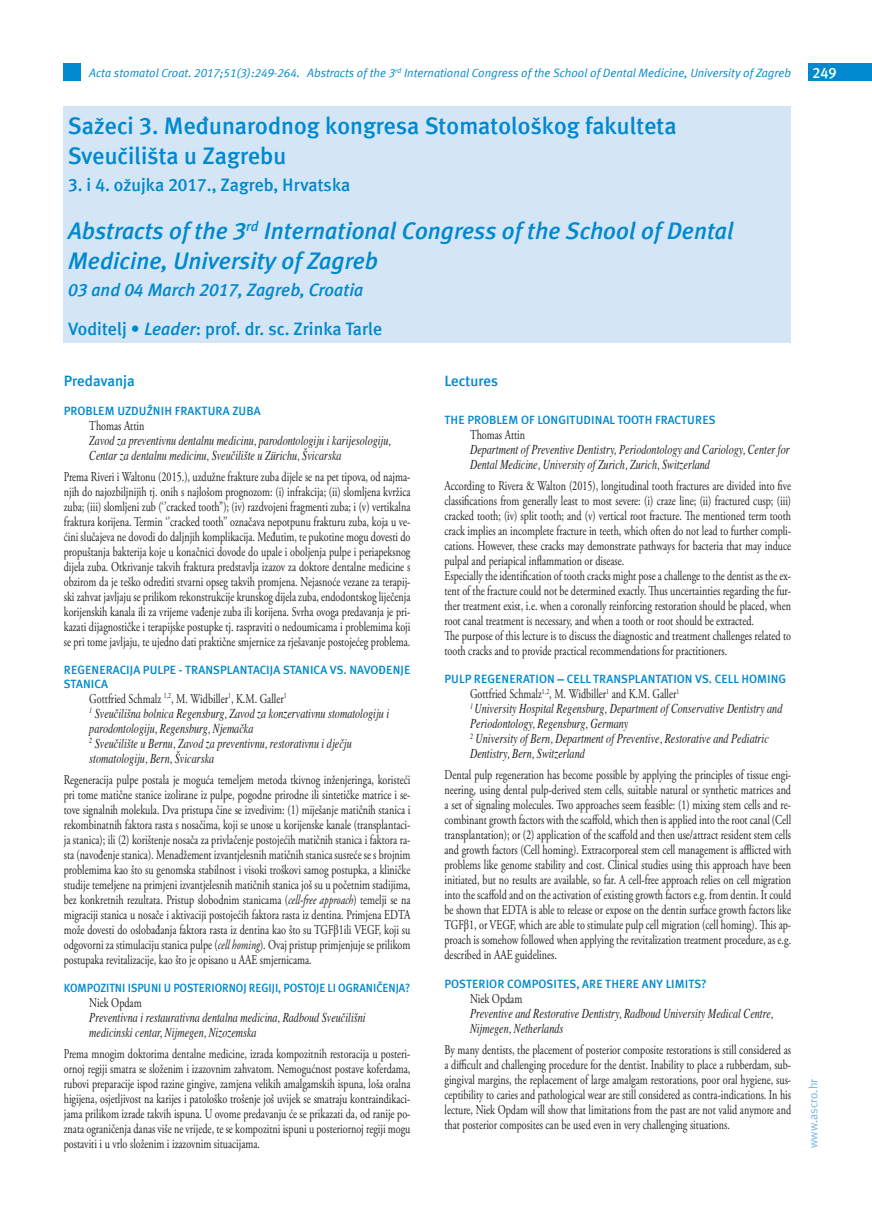
<style>
.page{position:relative;width:872px;height:1212px;background:#fff}
.page>*{position:absolute;margin:0;border:0;box-sizing:border-box;transform-origin:0 0}
.t1{font:italic 700 24px/30px "Meta ASC";color:#0089cf}
.t2{font:700 24px/30px "Meta ASC";color:#0089cf}
.t3{font:italic 700 18px/39px "Meta ASC";color:#0089cf}
.t4{font:700 18px "Meta ASC";color:#0089cf}
.t5{font:700 15px "Meta ASC";color:#0089cf}
.t6{font:700 15px "Meta ASC";color:#fff}
.t7{font:13.5px/15px "Adobe Garamond Pro";color:#231f20;text-align:justify;scale:.75 1}
.t8{font:italic 13.5px/15px "Times";color:#231f20;scale:.75 1}
.t9{font:700 12px/13.5px "Meta ASC";color:#0089cf}
.t10{font:italic 12px "Meta ASC";color:#0089cf}
.t11{font:700 12px "Meta ASC";color:#0089cf;scale:.94 1}
.t12{font:12px "Meta ASC";color:#77b6e4}
.s1{font-style:normal}
.s2{font-style:italic}
.s3{font-family:"Times New Roman"}
</style>
<div class="page">
<div style="left:64px;top:64px;width:17px;height:17px;background:#0089cf"></div>
<div style="left:808px;top:64px;width:64px;height:17px;background:#0089cf"></div>
<div style="left:64px;top:106px;width:727px;height:237px;background:#d4e6f6"></div>
<p class="t10" style="left:89px;top:66px;width:212px">Acta stomatol Croat. 2017;51(3):249-264.</p>
<p class="t6" style="left:812px;top:64px;width:26px">249</p>
<p class="t10" style="left:307px;top:66px;width:485px">Abstracts of the 3<sup>rd</sup> International Congress of the School of Dental Medicine, University of Zagreb</p>
<h1 class="t2" style="left:68px;top:110px;width:610px">Sažeci 3. Međunarodnog kongresa Stomatološkog fakulteta<br>Sveučilišta u Zagrebu</h1>
<h2 class="t4" style="left:68px;top:174px;width:284px">3. i 4. ožujka 2017., Zagreb, Hrvatska</h2>
<h1 class="t1" style="left:68px;top:215px;width:667px">Abstracts of the 3<sup>rd</sup> International Congress of the School of Dental<br>Medicine, University of Zagreb</h1>
<h2 class="t3" style="left:68px;top:270px;width:316px">03 and 04 March 2017, Zagreb, Croatia<br><span class="s1">Voditelj •</span> Leader<span class="s1">: prof. dr. sc. Zrinka Tarle</span></h2>
<p class="t5" style="left:64px;top:372px;width:73px">Predavanja</p>
<p class="t9" style="left:64px;top:404px;width:198px">PROBLEM UZDUŽNIH FRAKTURA ZUBA</p>
<p class="t7" style="left:89px;top:418px;width:75px">Thomas Attin</p>
<p class="t8" style="left:89px;top:432px;width:404px">Zavod za preventivnu dentalnu medicinu, parodontologiju i karijesologiju,<br>Centar za dentalnu medicinu, Sveučilište u Zürichu, Švicarska</p>
<p class="t7" style="left:64px;top:469px;width:464px">Prema Riveri i Waltonu (2015.), uzdužne frakture zuba dijele se na pet tipova, od najma&shy;njih do najozbiljnijih tj. onih s najlošom prognozom: (i) infrakcija; (ii) slomljena kvržica zuba; (iii) slomljeni zub (‘’cracked tooth’’); (iv) razdvojeni fragmenti zuba; i (v) vertikalna fraktura korijena. Termin ‘’cracked tooth’’ označava nepotpunu frakturu zuba, koja u ve&shy;ćini slučajeva ne dovodi do daljnjih komplikacija. Međutim, te pukotine mogu dovesti do propuštanja bakterija koje u konačnici dovode do upale i oboljenja pulpe i periapeksnog dijela zuba. Otkrivanje takvih fraktura predstavlja izazov za doktore dentalne medicine s obzirom da je teško odrediti stvarni opseg takvih promjena. Nejasnoće vezane za terapij&shy;ski zahvat javljaju se prilikom rekonstrukcije krunskog dijela zuba, endodontskog liječenja korijenskih kanala ili za vrijeme vađenje zuba ili korijena. Svrha ovoga predavanja je pri&shy;kazati dijagnostičke i terapijske postupke tj. raspraviti o nedoumicama i problemima koji se pri tome javljaju, te ujedno dati praktične smjernice za rješavanje postojećeg problema.</p>
<p class="t9" style="left:64px;top:663px;width:348px">REGENERACIJA PULPE - TRANSPLANTACIJA STANICA VS. NAVOĐENJE<br>STANICA</p>
<p class="t7" style="left:89px;top:691px;width:265px">Gottfried Schmalz <sup>1,2</sup>, M. Widbiller<sup>1</sup>, K.M. Galler<sup>1</sup></p>
<p class="t8" style="left:89px;top:705px;width:401px"><sup>1</sup> Sveučilišna bolnica Regensburg, Zavod za konzervativnu stomatologiju i parodontologiju, Regensburg, Njemačka<br><sup>2</sup> Sveučilište u Bernu, Zavod za preventivnu, restorativnu i dječju stomatologiju, Bern, Švicarska</p>
<p class="t7" style="left:64px;top:772px;width:464px">Regeneracija pulpe postala je moguća temeljem metoda tkivnog inženjeringa, koristeći pri tome matične stanice izolirane iz pulpe, pogodne prirodne ili sintetičke matrice i se&shy;tove signalnih molekula. Dva pristupa čine se izvedivim: (1) miješanje matičnih stanica i rekombinatnih faktora rasta s nosačima, koji se unose u korijenske kanale (transplantaci&shy;ja stanica); ili (2) korištenje nosača za privlačenje postojećih matičnih stanica i faktora ra&shy;sta (navođenje stanica). Menadžement izvantjelesnih matičnih stanica susreće se s brojnim problemima kao što su genomska stabilnost i visoki troškovi samog postupka, a kliničke studije temeljene na primjeni izvantjelesnih matičnih stanica još su u početnim stadijima, bez konkretnih rezultata. Pristup slobodnim stanicama (<span class="s2">cell-free approach</span>) temelji se na migraciji stanica u nosače i aktivaciji postojećih faktora rasta iz dentina. Primjena EDTA može dovesti do oslobađanja faktora rasta iz dentina kao što su TGF<span class="s3">β</span>1ili VEGF, koji su odgovorni za stimulaciju stanica pulpe (<span class="s2">cell homing</span>). Ovaj pristup primjenjuje se prilikom postupaka revitalizacije, kao što je opisano u AAE smjernicama.</p>
<p class="t11" style="left:64px;top:981px;width:370px">KOMPOZITNI ISPUNI U POSTERIORNOJ REGIJI, POSTOJE LI OGRANIČENJA?</p>
<p class="t7" style="left:89px;top:996px;width:71px">Niek Opdam</p>
<p class="t8" style="left:89px;top:1009px;width:370px">Preventivna i restaurativna dentalna medicina, Radboud Sveučilišni medicinski centar, Nijmegen, Nizozemska</p>
<p class="t7" style="left:64px;top:1047px;width:464px">Prema mnogim doktorima dentalne medicine, izrada kompozitnih restoracija u posteri&shy;ornoj regiji smatra se složenim i izazovnim zahvatom. Nemogućnost postave koferdama, rubovi preparacije ispod razine gingive, zamjena velikih amalgamskih ispuna, loša oralna higijena, osjetljivost na karijes i patološko trošenje još uvijek se smatraju kontraindikaci&shy;jama prilikom izrade takvih ispuna. U ovome predavanju će se prikazati da, od ranije po&shy;znata ograničenja danas više ne vrijede, te se kompozitni ispuni u posteriornoj regiji mogu postaviti i u vrlo složenim i izazovnim situacijama.</p>
<p class="t5" style="left:444px;top:372px;width:55px">Lectures</p>
<p class="t9" style="left:444px;top:413px;width:273px">THE PROBLEM OF LONGITUDINAL TOOTH FRACTURES</p>
<p class="t7" style="left:470px;top:427px;width:75px">Thomas Attin</p>
<p class="t8" style="left:470px;top:441px;width:428px">Department of Preventive Dentistry, Periodontology and Cariology, Center for<br>Dental Medicine, University of Zurich, Zurich, Switzerland</p>
<p class="t7" style="left:444px;top:478px;width:464px;text-align:left">According to Rivera &amp; Walton (2015), longitudinal tooth fractures are divided into five classifications from generally least to most severe: (i) craze line; (ii) fractured cusp; (iii) cracked tooth; (iv) split tooth; and (v) vertical root fracture. The mentioned term tooth crack implies an incomplete fracture in teeth, which often do not lead to further compli&shy;cations. However, these cracks may demonstrate pathways for bacteria that may induce pulpal and periapical inflammation or disease.<br>Especially the identification of tooth cracks might pose a challenge to the dentist as the ex&shy;tent of the fracture could not be determined exactly. Thus uncertainties regarding the fur&shy;ther treatment exist, i.e. when a coronally reinforcing restoration should be placed, when root canal treatment is necessary, and when a tooth or root should be extracted.<br>The purpose of this lecture is to discuss the diagnostic and treatment challenges related to tooth cracks and to provide practical recommendations for practitioners.</p>
<p class="t9" style="left:444px;top:672px;width:343px">PULP REGENERATION – CELL TRANSPLANTATION VS. CELL HOMING</p>
<p class="t7" style="left:470px;top:687px;width:281px">Gottfried Schmalz<sup>1,2</sup>, M. Widbiller<sup>1</sup> and K.M. Galler<sup>1</sup></p>
<p class="t8" style="left:470px;top:700px;width:418px"><sup>1</sup> University Hospital Regensburg, Department of Conservative Dentistry and Periodontology, Regensburg, Germany<br><sup>2</sup> University of Bern, Department of Preventive, Restorative and Pediatric Dentistry, Bern, Switzerland</p>
<p class="t7" style="left:444px;top:768px;width:464px">Dental pulp regeneration has become possible by applying the principles of tissue engi&shy;neering, using dental pulp-derived stem cells, suitable natural or synthetic matrices and a set of signaling molecules. Two approaches seem feasible: (1) mixing stem cells and re&shy;combinant growth factors with the scaffold, which then is applied into the root canal (Cell transplantation); or (2) application of the scaffold and then use/attract resident stem cells and growth factors (Cell homing). Extracorporeal stem cell management is afflicted with problems like genome stability and cost. Clinical studies using this approach have been initiated, but no results are available, so far. A cell-free approach relies on cell migration into the scaffold and on the activation of existing growth factors e.g. from dentin. It could be shown that EDTA is able to release or expose on the dentin surface growth factors like TGF<span class="s3">β</span>1, or VEGF, which are able to stimulate pulp cell migration (cell homing). This ap&shy;proach is somehow followed when applying the revitalization treatment procedure, as e.g. described in AAE guidelines.</p>
<p class="t9" style="left:444px;top:977px;width:264px">POSTERIOR COMPOSITES, ARE THERE ANY LIMITS?</p>
<p class="t7" style="left:470px;top:991px;width:71px">Niek Opdam</p>
<p class="t8" style="left:470px;top:1005px;width:406px">Preventive and Restorative Dentistry, Radboud University Medical Centre,<br>Nijmegen, Netherlands</p>
<p class="t7" style="left:444px;top:1042px;width:464px">By many dentists, the placement of posterior composite restorations is still considered as a difficult and challenging procedure for the dentist. Inability to place a rubberdam, sub&shy;gingival margins, the replacement of large amalgam restorations, poor oral hygiene, sus&shy;ceptibility to caries and pathological wear are still considered as contra-indications. In his lecture, Niek Opdam will show that limitations from the past are not valid anymore and that posterior composites can be used even in very challenging situations.</p>
<p class="t12" style="left:806px;top:1148px;width:71px;rotate:-90deg">www.ascro.hr</p>
</div>
